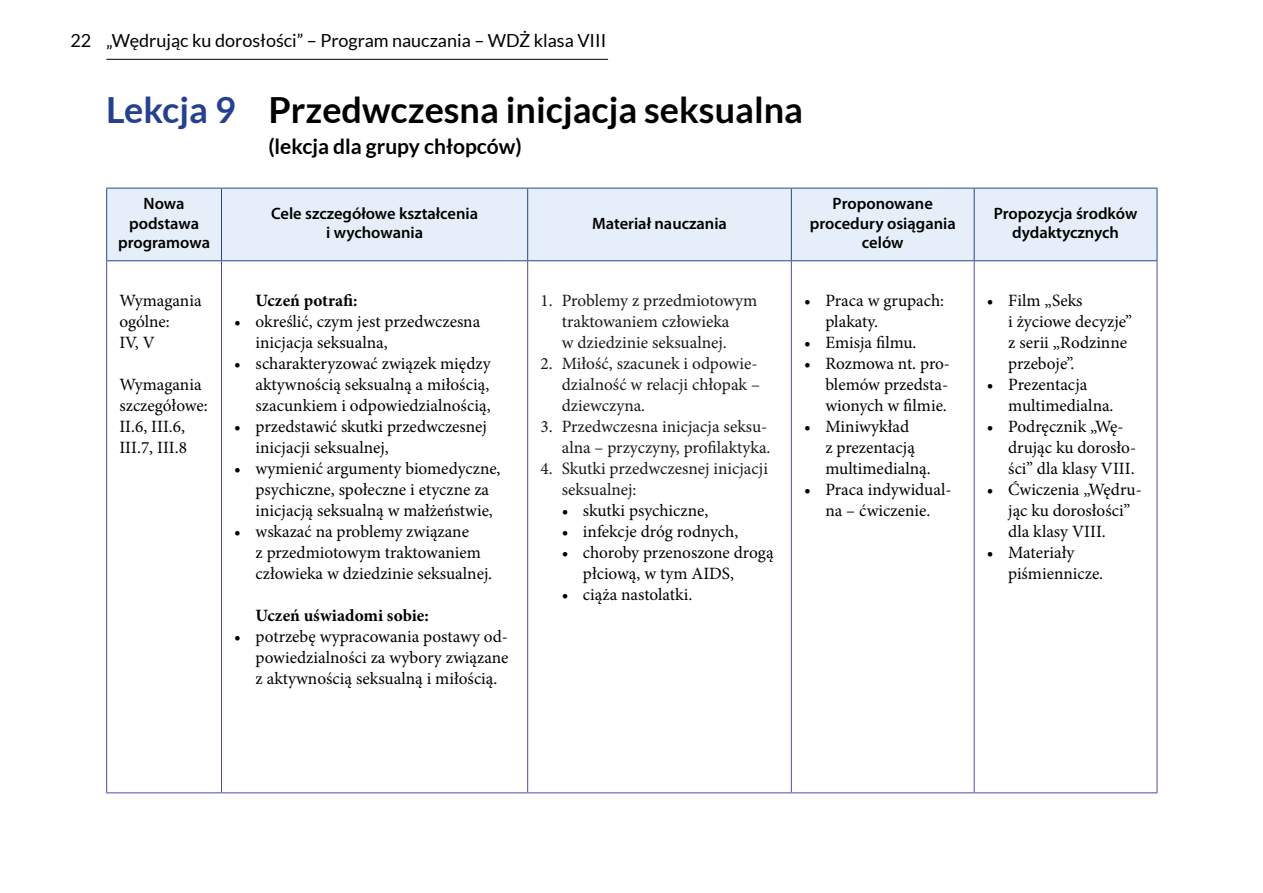
<style>
.page{position:relative;width:1263px;height:893px;background:#fff}
.page>*{position:absolute;margin:0;border:0;box-sizing:border-box;transform-origin:0 0}
.t1{font:700 36px "Lato";color:#000}
.t2{font:700 21px "Lato";color:#000}
.t3{font:18px "Lato";color:#000}
.t4{font:17.25px/21px "Minion Pro";color:#000}
.t5{font:17.25px/21px "Minion Pro";color:#1a171b}
.t6{font:700 17.25px "Minion Pro";color:#000}
.t7{font:600 16.5px/19.5px "Myriad Pro";color:#000;text-align:center}
.s1{color:#25408f}
</style>
<div class="page">
<hr style="left:106px;top:59px;width:502px;height:1px;background:#000">
<div style="left:107px;top:189px;width:1050px;height:71px;background:#e6eff9"></div>
<hr style="left:221px;top:188px;width:1px;height:72px;background:#224a8c">
<hr style="left:527px;top:188px;width:1px;height:72px;background:#224a8c">
<hr style="left:791px;top:188px;width:1px;height:72px;background:#224a8c">
<hr style="left:974px;top:188px;width:1px;height:72px;background:#224a8c">
<hr style="left:221px;top:261px;width:1px;height:531px;background:#4d4da6">
<hr style="left:527px;top:261px;width:1px;height:531px;background:#4d4da6">
<hr style="left:791px;top:261px;width:1px;height:531px;background:#4d4da6">
<hr style="left:974px;top:261px;width:1px;height:531px;background:#4d4da6">
<hr style="left:106px;top:261px;width:1px;height:531px;background:#4d4da6">
<hr style="left:1157px;top:261px;width:1px;height:531px;background:#4d4da6">
<hr style="left:106px;top:792px;width:115px;height:1px;background:#4d4da6">
<hr style="left:221px;top:792px;width:307px;height:1px;background:#4d4da6">
<hr style="left:528px;top:792px;width:263px;height:1px;background:#4d4da6">
<hr style="left:791px;top:792px;width:183px;height:1px;background:#4d4da6">
<hr style="left:974px;top:792px;width:183px;height:1px;background:#4d4da6">
<hr style="left:106px;top:188px;width:115px;height:1px;background:#224a8c">
<hr style="left:106px;top:188px;width:1px;height:72px;background:#224a8c">
<hr style="left:221px;top:188px;width:307px;height:1px;background:#224a8c">
<hr style="left:528px;top:188px;width:263px;height:1px;background:#224a8c">
<hr style="left:791px;top:188px;width:183px;height:1px;background:#224a8c">
<hr style="left:974px;top:188px;width:183px;height:1px;background:#224a8c">
<hr style="left:1157px;top:188px;width:1px;height:72px;background:#224a8c">
<hr style="left:106px;top:260px;width:115px;height:1px;background:#224a8c">
<hr style="left:221px;top:260px;width:307px;height:1px;background:#224a8c">
<hr style="left:528px;top:260px;width:263px;height:1px;background:#224a8c">
<hr style="left:791px;top:260px;width:183px;height:1px;background:#224a8c">
<hr style="left:974px;top:260px;width:183px;height:1px;background:#224a8c">
<p class="t3" style="left:71px;top:31px;width:537px">22 „Wędrując ku dorosłości” – Program nauczania – WDŻ klasa VIII</p>
<h1 class="t1" style="left:106px;top:89px;width:698px"><span class="s1">Lekcja 9</span> Przedwczesna inicjacja seksualna</h1>
<p class="t2" style="left:268px;top:134px;width:255px">(lekcja dla grupy chłopców)</p>
<p class="t7" style="left:118px;top:193px;width:93px">Nowa podstawa programowa</p>
<p class="t7" style="left:271px;top:203px;width:209px">Cele szczegółowe kształcenia i wychowania</p>
<p class="t7" style="left:592px;top:213px;width:136px">Materiał nauczania</p>
<p class="t7" style="left:810px;top:193px;width:148px">Proponowane procedury osiągania celów</p>
<p class="t7" style="left:994px;top:203px;width:145px">Propozycja środków dydaktycznych</p>
<p class="t4" style="left:119px;top:290px;width:84px">Wymagania ogólne:<br>IV, V</p>
<p class="t4" style="left:119px;top:374px;width:90px">Wymagania szczegółowe:<br>II.6, III.6,<br>III.7, III.8</p>
<p class="t6" style="left:255px;top:288px;width:103px">Uczeń potrafi:</p>
<p class="t4" style="left:255px;top:311px;width:226px;text-indent:-21px">• określić, czym jest przedwczesna inicjacja seksualna,</p>
<p class="t4" style="left:255px;top:353px;width:237px;text-align:justify;text-indent:-21px">• scharakteryzować związek między aktywnością seksualną a miłością, szacunkiem i odpowiedzialnością,</p>
<p class="t4" style="left:255px;top:416px;width:233px;text-indent:-21px">• przedstawić skutki przedwczesnej inicjacji seksualnej,</p>
<p class="t4" style="left:255px;top:458px;width:246px;text-indent:-21px">• wymienić argumenty biomedyczne, psychiczne, społeczne i etyczne za inicjacją seksualną w małżeństwie,</p>
<p class="t4" style="left:255px;top:521px;width:238px;text-indent:-21px">• wskazać na problemy związane<br>z przedmiotowym traktowaniem człowieka w dziedzinie seksualnej.</p>
<p class="t6" style="left:255px;top:603px;width:175px">Uczeń uświadomi sobie:</p>
<p class="t4" style="left:255px;top:626px;width:254px;text-align:justify;text-indent:-21px">• potrzebę wypracowania postawy od&shy;powiedzialności za wybory związane z aktywnością seksualną i miłością.</p>
<p class="t5" style="left:540px;top:290px;width:218px;text-align:center">1. Problemy z przedmiotowym traktowaniem człowieka<br>w dziedzinie seksualnej.</p>
<p class="t5" style="left:562px;top:353px;width:200px;text-indent:-21px">2. Miłość, szacunek i odpowie&shy;dzialność w relacji chłopak – dziewczyna.</p>
<p class="t5" style="left:540px;top:416px;width:232px;text-align:right">3. Przedwczesna inicjacja seksu&shy;alna – przyczyny, profilaktyka.</p>
<p class="t5" style="left:562px;top:458px;width:208px;text-indent:-21px">4. Skutki przedwczesnej inicjacji seksualnej:</p>
<p class="t4" style="left:562px;top:500px;width:148px">• skutki psychiczne,</p>
<p class="t4" style="left:562px;top:521px;width:178px">• infekcje dróg rodnych,</p>
<p class="t4" style="left:583px;top:542px;width:192px;text-indent:-21px">• choroby przenoszone drogą płciową, w tym AIDS,</p>
<p class="t4" style="left:562px;top:584px;width:132px">• ciąża nastolatki.</p>
<p class="t4" style="left:825px;top:290px;width:120px;text-indent:-21px">• Praca w grupach: plakaty.</p>
<p class="t4" style="left:804px;top:332px;width:114px">• Emisja filmu.</p>
<p class="t4" style="left:825px;top:353px;width:126px;text-align:justify;text-indent:-21px">• Rozmowa nt. pro&shy;blemów przedsta&shy;wionych w filmie.</p>
<p class="t4" style="left:825px;top:416px;width:107px;text-indent:-21px">• Miniwykład<br>z prezentacją multimedialną.</p>
<p class="t4" style="left:804px;top:479px;width:149px;text-align:center">• Praca indywidual&shy;na – ćwiczenie.</p>
<p class="t4" style="left:1008px;top:290px;width:125px;text-indent:-21px">• Film „Seks<br>i życiowe decyzje” z serii „Rodzinne przeboje”.</p>
<p class="t4" style="left:1008px;top:374px;width:107px;text-indent:-21px">• Prezentacja multimedialna.</p>
<p class="t4" style="left:1008px;top:416px;width:129px;text-indent:-21px">• Podręcznik „Wę&shy;drując ku dorosło&shy;ści” dla klasy VIII.</p>
<p class="t4" style="left:1008px;top:479px;width:135px;text-indent:-21px">• Ćwiczenia „Wędru&shy;jąc ku dorosłości” dla klasy VIII.</p>
<p class="t4" style="left:1008px;top:542px;width:97px;text-indent:-21px">• Materiały piśmiennicze.</p>
</div>
